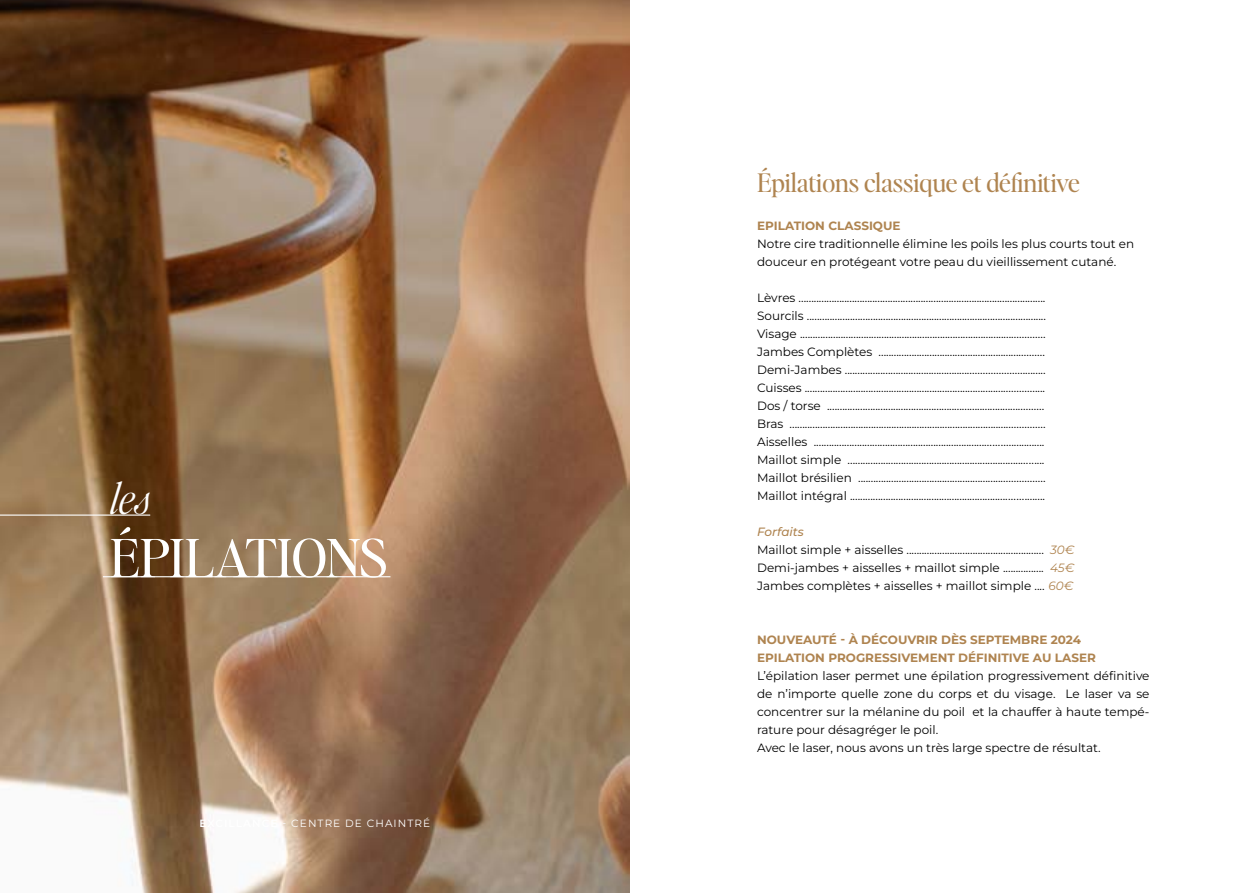
<style>
.page{position:relative;width:1259px;height:893px;background:#fff}
.page>*{position:absolute;margin:0;border:0;box-sizing:border-box;transform-origin:0 0}
.t1{font:52.5px "Editor's Note";letter-spacing:-.01em;color:#fff}
.t2{font:italic 300 42px "Editor's Note";color:#fff}
.t3{font:25.5px "Editor's Note";color:#af8450}
.t4{font:12px/18px "Montserrat";color:#000}
.t5{font:700 12px/18px "Montserrat";color:#af8450}
.t6{font:10.5px "Montserrat";letter-spacing:.1em;color:#fff}
.s1{font-weight:600}
.s2{font-weight:500;font-style:italic;color:#af8450}
.s3{font-style:italic;color:#af8450}
</style>
<div class="page">
<img style="left:0;top:0;width:629px;height:893px">
<hr style="left:103px;top:576px;width:287px;height:1px;background:#fff">
<hr style="left:0;top:514px;width:150px;height:2px;background:#fff">
<h2 class="t2" style="left:110px;top:469px;width:42px">les</h2>
<h1 class="t1" style="left:110px;top:520px;width:279px">ÉPILATIONS</h1>
<p class="t6" style="left:199px;top:816px;width:232px"><span class="s1">EXCILLANCE</span> - CENTRE DE CHAINTRÉ</p>
<h3 class="t3" style="left:757px;top:165px;width:324px">Épilations classique et définitive</h3>
<p class="t5" style="left:757px;top:216px;width:145px">EPILATION CLASSIQUE</p>
<p class="t4" style="left:757px;top:234px;width:379px">Notre cire traditionnelle élimine les poils les plus courts tout en douceur en protégeant votre peau du vieillissement cutané.</p>
<p class="t4" style="left:757px;top:288px;width:290px">Lèvres .................................................................................................<br>Sourcils ..............................................................................................<br>Visage ................................................................................................<br>Jambes Complètes .................................................................<br>Demi-Jambes ..............................................................................<br>Cuisses ..............................................................................................<br>Dos / torse .....................................................................................<br>Bras ....................................................................................................<br>Aisselles ..........................................................................................<br>Maillot simple .............................................................................<br>Maillot brésilien .........................................................................<br>Maillot intégral ............................................................................</p>
<p class="t4" style="left:757px;top:522px;width:319px"><span class="s2">Forfaits<br></span>Maillot simple + aisselles ...................................................... <span class="s3">30€ </span>Demi-jambes + aisselles + maillot simple ................ <span class="s3">45€ </span>Jambes complètes + aisselles + maillot simple .... <span class="s3">60€</span></p>
<p class="t5" style="left:757px;top:630px;width:340px">NOUVEAUTÉ - À DÉCOUVRIR DÈS SEPTEMBRE 2024<br>EPILATION PROGRESSIVEMENT DÉFINITIVE AU LASER</p>
<p class="t4" style="left:757px;top:666px;width:394px">L’épilation laser permet une épilation progressivement définitive de n’importe quelle zone du corps et du visage. Le laser va se concentrer sur la mélanine du poil et la chauffer à haute tempé&shy;rature pour désagréger le poil.<br>Avec le laser, nous avons un très large spectre de résultat.</p>
</div>
